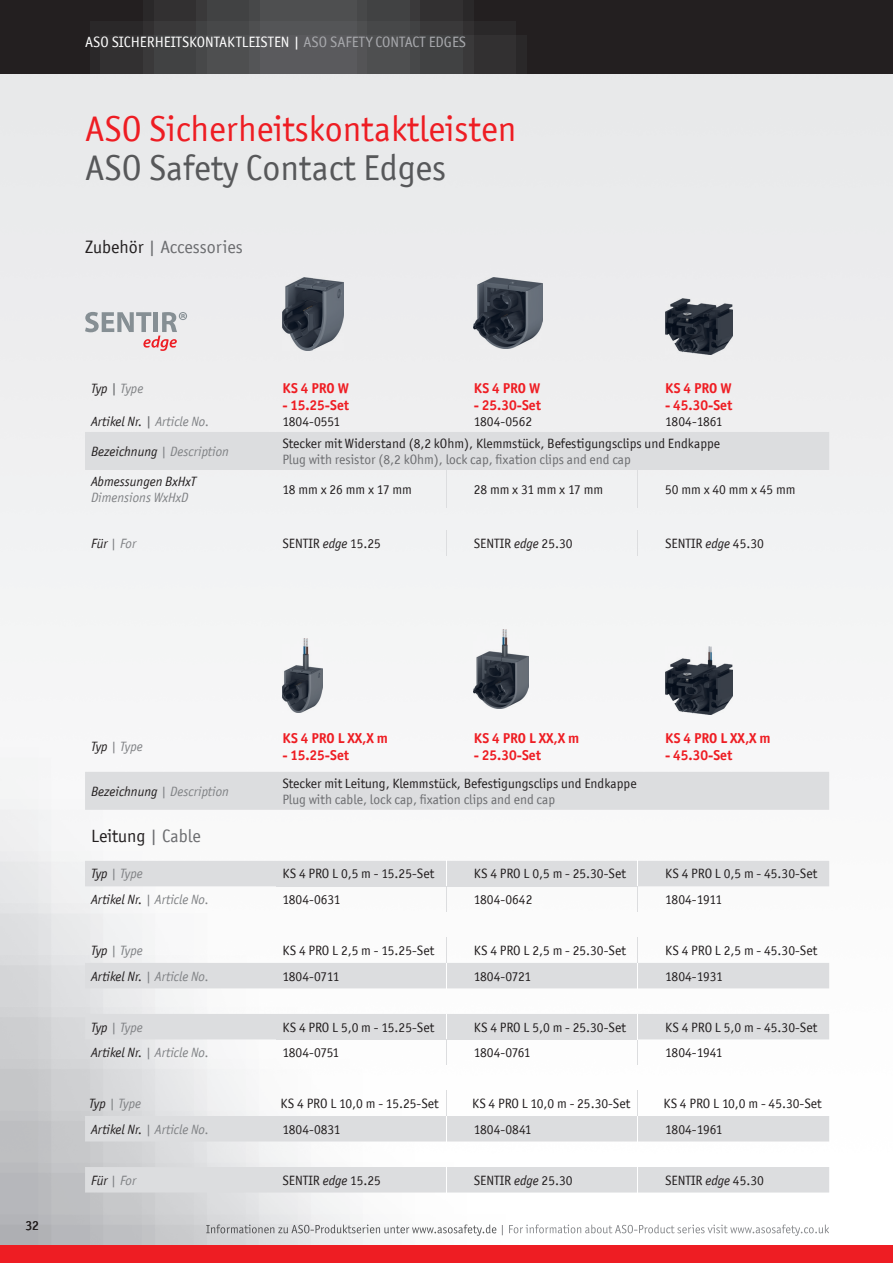
<style>
.page{position:relative;width:893px;height:1263px;background:#fff}
.page>*{position:absolute;margin:0;border:0;box-sizing:border-box;transform-origin:0 0}
.t1{font:36px "Officina San ITC";color:#ee1d23}
.t2{font:36px "Officina San ITC";color:#57585a}
.t3{font:18px "Officina San ITC";color:#6c6d70}
.t4{font:18px "Officina San ITC";color:#231f20}
.t5{font:15px "Officina San ITC";color:#fff}
.t6{font:700 14.25px "Officina San ITC";color:#ee1d23}
.t7{font:13.5px "Officina San ITC";color:#231f20}
.t8{font:italic 13.5px "Officina San ITC";color:#808285}
.t9{font:13.5px "Officina San ITC";color:#6c6d70}
.t10{font:13.5px "Officina San ITC";letter-spacing:-.02em;color:#231f20}
.t11{font:italic 13.5px "Officina San ITC";color:#231f20}
.s1{color:#a8a9ad}
.s2{color:#231f20}
.s3{font-style:normal;font-size:14.25px;color:#6c6d70}
.s4{color:#808285}
.s5{font-style:italic}
.s6{color:#6c6d70}
</style>
<div class="page">
<img style="left:0;top:74px;width:893px;height:1172px">
<div style="left:0;top:0;width:893px;height:74px;background:#231f20"></div>
<img style="left:143px;top:0;width:331px;height:22px">
<div style="left:473px;top:22px;width:43px;height:52px;background:#323031"></div>
<svg style="left:462px;top:22px;width:11px;height:13px"></svg>
<img style="left:462px;top:35px;width:11px;height:39px">
<img style="left:420px;top:22px;width:42px;height:52px">
<svg style="left:409px;top:22px;width:11px;height:13px"></svg>
<img style="left:409px;top:35px;width:11px;height:39px">
<div style="left:367px;top:22px;width:42px;height:52px;background:#4e4f50"></div>
<svg style="left:356px;top:0;width:12px;height:35px"></svg>
<img style="left:356px;top:35px;width:11px;height:39px">
<div style="left:314px;top:22px;width:42px;height:52px;background:#5a5a5d"></div>
<svg style="left:303px;top:22px;width:11px;height:13px"></svg>
<div style="left:250px;top:35px;width:64px;height:39px;background:#5a5a5d"></div>
<img style="left:100px;top:35px;width:1px;height:39px">
<div style="left:101px;top:22px;width:43px;height:52px;background:#323031"></div>
<svg style="left:144px;top:22px;width:10px;height:13px"></svg>
<img style="left:154px;top:22px;width:43px;height:13px">
<img style="left:144px;top:35px;width:63px;height:39px">
<svg style="left:197px;top:22px;width:10px;height:13px"></svg>
<div style="left:207px;top:22px;width:43px;height:52px;background:#4e4f50"></div>
<svg style="left:250px;top:22px;width:10px;height:13px"></svg>
<img style="left:260px;top:22px;width:43px;height:13px">
<div style="left:0;top:1246px;width:893px;height:17px;background:#ee1d23"></div>
<div style="left:85px;top:432px;width:744px;height:38px;background:#dcdddf"></div>
<svg style="left:85px;top:772px;width:744px;height:420px"></svg>
<svg style="left:446px;top:1167px;width:1px;height:25px"></svg>
<hr style="left:446px;top:470px;width:1px;height:38px;background:#dcdddf">
<hr style="left:276px;top:886px;width:170px;height:1px;background:#dcdddf">
<hr style="left:468px;top:886px;width:170px;height:1px;background:#dcdddf">
<svg style="left:446px;top:861px;width:22px;height:51px"></svg>
<svg style="left:446px;top:937px;width:1px;height:51px"></svg>
<hr style="left:276px;top:1039px;width:170px;height:1px;background:#dcdddf">
<hr style="left:468px;top:1039px;width:170px;height:1px;background:#dcdddf">
<svg style="left:446px;top:1014px;width:22px;height:51px"></svg>
<svg style="left:446px;top:1090px;width:1px;height:51px"></svg>
<svg style="left:446px;top:530px;width:1px;height:26px"></svg>
<hr style="left:637px;top:470px;width:1px;height:38px;background:#dcdddf">
<svg style="left:637px;top:530px;width:1px;height:26px"></svg>
<svg style="left:637px;top:861px;width:1px;height:51px"></svg>
<svg style="left:637px;top:937px;width:1px;height:51px"></svg>
<svg style="left:637px;top:1014px;width:1px;height:51px"></svg>
<svg style="left:637px;top:1090px;width:1px;height:51px"></svg>
<svg style="left:637px;top:1167px;width:1px;height:25px"></svg>
<img style="left:282px;top:277px;width:62px;height:74px">
<img style="left:474px;top:277px;width:69px;height:72px">
<img style="left:665px;top:298px;width:68px;height:56px">
<img style="left:282px;top:638px;width:40px;height:74px">
<img style="left:474px;top:630px;width:54px;height:78px">
<img style="left:665px;top:647px;width:68px;height:68px">
<svg style="left:85px;top:312px;width:102px;height:39px;background:#d2ccce"></svg>
<img style="left:206px;top:1224px;width:291px;height:12px">
<img style="left:502px;top:1224px;width:327px;height:12px">
<p class="t5" style="left:85px;top:33px;width:383px">ASO SICHERHEITSKONTAKTLEISTEN | <span class="s1">ASO SAFETY CONTACT EDGES</span></p>
<h1 class="t1" style="left:85px;top:108px;width:433px">ASO Sicherheitskontaktleisten</h1>
<h1 class="t2" style="left:85px;top:147px;width:363px">ASO Safety Contact Edges</h1>
<h2 class="t3" style="left:85px;top:236px;width:159px"><span class="s2">Zubehör</span> | Accessories</h2>
<p class="t8" style="left:91px;top:381px;width:54px"><span class="s2">Typ</span> <span class="s3">|</span> Type</p>
<p class="t11" style="left:91px;top:414px;width:120px">Artikel Nr. <span class="s3">|</span> <span class="s4">Article No.</span></p>
<p class="t8" style="left:91px;top:444px;width:139px"><span class="s2">Bezeichnung</span> | Description</p>
<p class="t11" style="left:91px;top:474px;width:106px">Abmessungen BxHxT</p>
<p class="t8" style="left:91px;top:490px;width:99px">Dimensions WxHxD</p>
<p class="t6" style="left:282px;top:379px;width:68px">KS 4 PRO W</p>
<p class="t6" style="left:282px;top:396px;width:68px">- 15.25-Set</p>
<p class="t7" style="left:282px;top:414px;width:59px">1804-0551</p>
<p class="t6" style="left:474px;top:379px;width:68px">KS 4 PRO W</p>
<p class="t6" style="left:474px;top:396px;width:69px">- 25.30-Set</p>
<p class="t7" style="left:474px;top:414px;width:60px">1804-0562</p>
<p class="t6" style="left:665px;top:379px;width:68px">KS 4 PRO W</p>
<p class="t6" style="left:665px;top:396px;width:69px">- 45.30-Set</p>
<p class="t7" style="left:665px;top:414px;width:59px">1804-1861</p>
<p class="t7" style="left:282px;top:435px;width:439px">Stecker mit Widerstand (8,2 kOhm), Klemmstück, Befestigungsclips und Endkappe</p>
<p class="t9" style="left:282px;top:452px;width:350px">Plug with resistor (8,2 kOhm), lock cap, fixation clips and end cap</p>
<p class="t7" style="left:282px;top:481px;width:131px">18 mm x 26 mm x 17 mm</p>
<p class="t7" style="left:474px;top:481px;width:131px">28 mm x 31 mm x 17 mm</p>
<p class="t7" style="left:665px;top:481px;width:132px">50 mm x 40 mm x 45 mm</p>
<p class="t8" style="left:91px;top:536px;width:47px"><span class="s2">Für</span> | For</p>
<p class="t7" style="left:282px;top:535px;width:100px">SENTIR <span class="s5">edge</span> 15.25</p>
<p class="t7" style="left:474px;top:535px;width:100px">SENTIR <span class="s5">edge</span> 25.30</p>
<p class="t7" style="left:665px;top:535px;width:100px">SENTIR <span class="s5">edge</span> 45.30</p>
<p class="t7" style="left:26px;top:1218px;width:15px">32</p>
<p class="t8" style="left:91px;top:739px;width:53px"><span class="s2">Typ</span> | Type</p>
<p class="t8" style="left:91px;top:784px;width:139px"><span class="s2">Bezeichnung</span> | Description</p>
<p class="t6" style="left:282px;top:729px;width:107px">KS 4 PRO L XX,X m</p>
<p class="t6" style="left:282px;top:746px;width:68px">- 15.25-Set</p>
<p class="t6" style="left:474px;top:729px;width:107px">KS 4 PRO L XX,X m</p>
<p class="t6" style="left:474px;top:746px;width:69px">- 25.30-Set</p>
<p class="t7" style="left:282px;top:775px;width:356px">Stecker mit Leitung, Klemmstück, Befestigungsclips und Endkappe</p>
<p class="t9" style="left:282px;top:791px;width:274px">Plug with cable, lock cap, fixation clips and end cap</p>
<p class="t6" style="left:665px;top:729px;width:107px">KS 4 PRO L XX,X m</p>
<p class="t6" style="left:665px;top:746px;width:69px">- 45.30-Set</p>
<h2 class="t4" style="left:91px;top:825px;width:111px">Leitung <span class="s6">| Cable</span></h2>
<p class="t8" style="left:91px;top:866px;width:53px"><span class="s2">Typ</span> | Type</p>
<p class="t7" style="left:282px;top:866px;width:153px">KS 4 PRO L 0,5 m - 15.25-Set</p>
<p class="t7" style="left:474px;top:866px;width:154px">KS 4 PRO L 0,5 m - 25.30-Set</p>
<p class="t7" style="left:665px;top:866px;width:154px">KS 4 PRO L 0,5 m - 45.30-Set</p>
<p class="t8" style="left:91px;top:892px;width:119px"><span class="s2">Artikel Nr.</span> | Article No.</p>
<p class="t7" style="left:282px;top:892px;width:60px">1804-0631</p>
<p class="t7" style="left:474px;top:892px;width:60px">1804-0642</p>
<p class="t10" style="left:665px;top:892px;width:59px">1804-1911</p>
<p class="t8" style="left:91px;top:943px;width:53px"><span class="s2">Typ</span> | Type</p>
<p class="t7" style="left:282px;top:943px;width:153px">KS 4 PRO L 2,5 m - 15.25-Set</p>
<p class="t7" style="left:474px;top:943px;width:154px">KS 4 PRO L 2,5 m - 25.30-Set</p>
<p class="t7" style="left:665px;top:943px;width:154px">KS 4 PRO L 2,5 m - 45.30-Set</p>
<p class="t8" style="left:91px;top:968px;width:119px"><span class="s2">Artikel Nr.</span> | Article No.</p>
<p class="t10" style="left:282px;top:968px;width:59px">1804-0711</p>
<p class="t10" style="left:474px;top:968px;width:59px">1804-0721</p>
<p class="t7" style="left:665px;top:968px;width:59px">1804-1931</p>
<p class="t8" style="left:91px;top:1019px;width:53px"><span class="s2">Typ</span> | Type</p>
<p class="t7" style="left:282px;top:1019px;width:153px">KS 4 PRO L 5,0 m - 15.25-Set</p>
<p class="t7" style="left:474px;top:1019px;width:154px">KS 4 PRO L 5,0 m - 25.30-Set</p>
<p class="t7" style="left:665px;top:1019px;width:154px">KS 4 PRO L 5,0 m - 45.30-Set</p>
<p class="t8" style="left:91px;top:1045px;width:119px"><span class="s2">Artikel Nr.</span> | Article No.</p>
<p class="t10" style="left:282px;top:1045px;width:58px">1804-0751</p>
<p class="t10" style="left:474px;top:1045px;width:58px">1804-0761</p>
<p class="t7" style="left:665px;top:1045px;width:59px">1804-1941</p>
<p class="t8" style="left:89px;top:1096px;width:53px"><span class="s2">Typ</span> | Type</p>
<p class="t7" style="left:281px;top:1096px;width:160px">KS 4 PRO L 10,0 m - 15.25-Set</p>
<p class="t7" style="left:472px;top:1096px;width:160px">KS 4 PRO L 10,0 m - 25.30-Set</p>
<p class="t7" style="left:663px;top:1096px;width:160px">KS 4 PRO L 10,0 m - 45.30-Set</p>
<p class="t8" style="left:91px;top:1121px;width:119px"><span class="s2">Artikel Nr.</span> | Article No.</p>
<p class="t7" style="left:282px;top:1121px;width:60px">1804-0831</p>
<p class="t7" style="left:474px;top:1121px;width:59px">1804-0841</p>
<p class="t7" style="left:665px;top:1121px;width:59px">1804-1961</p>
<p class="t8" style="left:91px;top:1172px;width:47px"><span class="s2">Für</span> | For</p>
<p class="t7" style="left:282px;top:1172px;width:100px">SENTIR <span class="s5">edge</span> 15.25</p>
<p class="t7" style="left:474px;top:1172px;width:100px">SENTIR <span class="s5">edge</span> 25.30</p>
<p class="t7" style="left:665px;top:1172px;width:100px">SENTIR <span class="s5">edge</span> 45.30</p>
</div>
